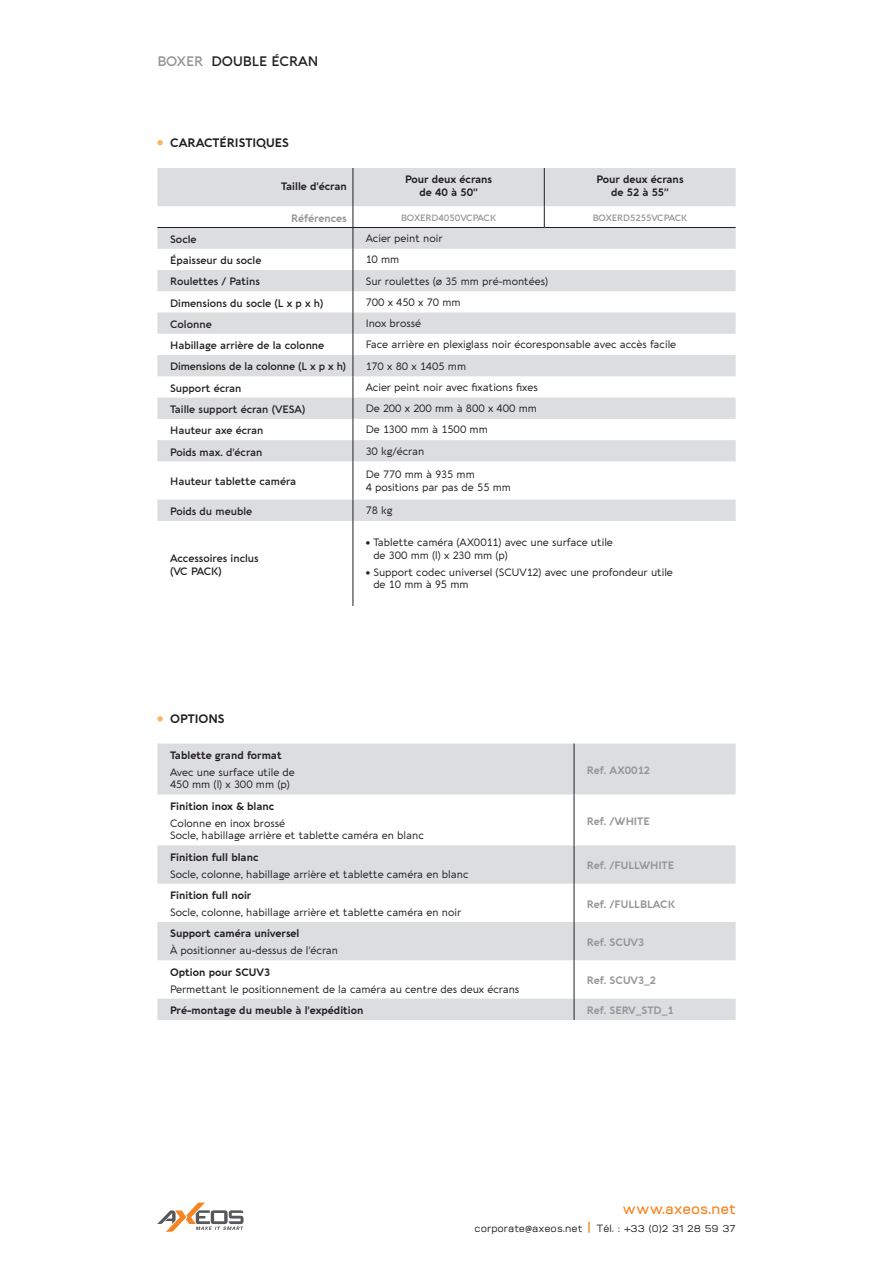
<style>
.page{position:relative;width:893px;height:1263px;background:#fff}
.page>*{position:absolute;margin:0;border:0;box-sizing:border-box;transform-origin:0 0}
.t1{font:600 15px "Vitro";color:#f48522}
.t2{font:600 13.5px "Aquawax Pro";color:#231f20}
.t3{font:700 12px "Aquawax Pro";color:#231f20}
.t4{font:10.5px/12.6px "Aquawax Pro";color:#231f20}
.t5{font:600 10.5px/12.6px "Aquawax Pro";color:#231f20}
.t6{font:700 10.5px/12.6px "Aquawax Pro";color:#231f20;text-align:center}
.t7{font:700 10.5px "Aquawax Pro";color:#939598}
.t8{font:500 10.5px "Vitro";color:#231f20}
.t9{font:600 9px "Aquawax Pro";color:#939598}
.s1{color:#939598}
.s2{font-weight:600;font-size:15px;color:#f48522}
</style>
<div class="page">
<svg style="left:157px;top:1202px;width:87px;height:30px"></svg>
<svg style="left:157px;top:140px;width:6px;height:5px"></svg>
<svg style="left:157px;top:168px;width:579px;height:353px;fill:#dcdddf"></svg>
<hr style="left:353px;top:168px;width:1px;height:38px;background:#231f20">
<svg style="left:353px;top:206px;width:1px;height:255px"></svg>
<hr style="left:353px;top:461px;width:1px;height:39px;background:#231f20">
<svg style="left:353px;top:500px;width:1px;height:21px"></svg>
<hr style="left:353px;top:521px;width:1px;height:85px;background:#231f20">
<hr style="left:157px;top:227px;width:196px;height:1px;background:#231f20">
<hr style="left:353px;top:227px;width:191px;height:1px;background:#231f20">
<hr style="left:544px;top:227px;width:192px;height:1px;background:#231f20">
<hr style="left:544px;top:168px;width:1px;height:38px;background:#231f20">
<svg style="left:544px;top:206px;width:1px;height:21px"></svg>
<svg style="left:157px;top:716px;width:6px;height:6px"></svg>
<svg style="left:157px;top:743px;width:579px;height:277px;fill:#dcdddf"></svg>
<hr style="left:574px;top:743px;width:1px;height:51px;background:#231f20">
<hr style="left:574px;top:794px;width:1px;height:51px;background:#231f20">
<hr style="left:574px;top:845px;width:1px;height:39px;background:#231f20">
<hr style="left:574px;top:884px;width:1px;height:38px;background:#231f20">
<hr style="left:574px;top:922px;width:1px;height:38px;background:#231f20">
<hr style="left:574px;top:960px;width:1px;height:38px;background:#231f20">
<svg style="left:574px;top:998px;width:1px;height:22px"></svg>
<p class="t2" style="left:157px;top:51px;width:163px"><span class="s1">BOXER</span> DOUBLE ÉCRAN</p>
<p class="t3" style="left:170px;top:134px;width:120px">CARACTÉRISTIQUES</p>
<p class="t6" style="left:281px;top:180px;width:67px">Taille d’écran</p>
<p class="t6" style="left:405px;top:173px;width:89px">Pour deux écrans de 40 à 50’’</p>
<p class="t6" style="left:596px;top:173px;width:89px">Pour deux écrans de 52 à 55’’</p>
<p class="t7" style="left:291px;top:210px;width:57px">Références</p>
<p class="t9" style="left:401px;top:211px;width:97px">BOXERD4050VCPACK</p>
<p class="t9" style="left:593px;top:211px;width:96px">BOXERD5255VCPACK</p>
<p class="t5" style="left:170px;top:232px;width:28px">Socle</p>
<p class="t4" style="left:366px;top:231px;width:78px">Acier peint noir</p>
<p class="t5" style="left:170px;top:253px;width:93px">Épaisseur du socle</p>
<p class="t4" style="left:366px;top:253px;width:35px">10 mm</p>
<p class="t5" style="left:170px;top:275px;width:91px">Roulettes / Patins</p>
<p class="t4" style="left:366px;top:274px;width:184px">Sur roulettes (ø 35 mm pré-montées)</p>
<p class="t5" style="left:170px;top:296px;width:155px">Dimensions du socle (L x p x h)</p>
<p class="t4" style="left:366px;top:295px;width:96px">700 x 450 x 70 mm</p>
<p class="t5" style="left:170px;top:317px;width:43px">Colonne</p>
<p class="t4" style="left:366px;top:316px;width:57px">Inox brossé</p>
<p class="t5" style="left:170px;top:339px;width:156px">Habillage arrière de la colonne</p>
<p class="t4" style="left:366px;top:338px;width:312px">Face arrière en plexiglass noir écoresponsable avec accès facile</p>
<p class="t5" style="left:170px;top:360px;width:178px">Dimensions de la colonne (L x p x h)</p>
<p class="t4" style="left:366px;top:359px;width:102px">170 x 80 x 1405 mm</p>
<p class="t5" style="left:170px;top:381px;width:73px">Support écran</p>
<p class="t4" style="left:366px;top:380px;width:174px">Acier peint noir avec fixations fixes</p>
<p class="t5" style="left:170px;top:402px;width:137px">Taille support écran (VESA)</p>
<p class="t4" style="left:366px;top:401px;width:173px">De 200 x 200 mm à 800 x 400 mm</p>
<p class="t5" style="left:170px;top:424px;width:95px">Hauteur axe écran</p>
<p class="t4" style="left:366px;top:423px;width:124px">De 1300 mm à 1500 mm</p>
<p class="t5" style="left:170px;top:445px;width:94px">Poids max. d’écran</p>
<p class="t4" style="left:366px;top:444px;width:60px">30 kg/écran</p>
<p class="t5" style="left:170px;top:475px;width:128px">Hauteur tablette caméra</p>
<p class="t4" style="left:366px;top:467px;width:147px">De 770 mm à 935 mm<br>4 positions par pas de 55 mm</p>
<p class="t5" style="left:170px;top:504px;width:84px">Poids du meuble</p>
<p class="t4" style="left:366px;top:503px;width:28px">78 kg</p>
<p class="t5" style="left:170px;top:551px;width:90px">Accessoires inclus (VC PACK)</p>
<p class="t4" style="left:373px;top:536px;width:241px;text-indent:-8px">• Tablette caméra (AX0011) avec une surface utile de 300 mm (l) x 230 mm (p)</p>
<p class="t4" style="left:373px;top:565px;width:301px;text-indent:-8px">• Support codec universel (SCUV12) avec une profondeur utile de 10 mm à 95 mm</p>
<p class="t3" style="left:170px;top:710px;width:56px">OPTIONS</p>
<p class="t6" style="left:170px;top:748px;width:113px">Tablette grand format</p>
<p class="t4" style="left:170px;top:765px;width:126px">Avec une surface utile de<br>450 mm (l) x 300 mm (p)</p>
<p class="t7" style="left:587px;top:762px;width:64px">Ref. AX0012</p>
<p class="t6" style="left:170px;top:799px;width:106px">Finition inox &amp; blanc</p>
<p class="t4" style="left:170px;top:816px;width:255px">Colonne en inox brossé<br>Socle, habillage arrière et tablette caméra en blanc</p>
<p class="t7" style="left:587px;top:813px;width:64px">Ref. /WHITE</p>
<p class="t6" style="left:170px;top:850px;width:90px">Finition full blanc</p>
<p class="t4" style="left:170px;top:867px;width:300px">Socle, colonne, habillage arrière et tablette caméra en blanc</p>
<p class="t7" style="left:587px;top:858px;width:89px">Ref. /FULLWHITE</p>
<p class="t6" style="left:170px;top:888px;width:83px">Finition full noir</p>
<p class="t4" style="left:170px;top:905px;width:293px">Socle, colonne, habillage arrière et tablette caméra en noir</p>
<p class="t6" style="left:170px;top:927px;width:131px">Support caméra universel</p>
<p class="t4" style="left:170px;top:944px;width:170px">À positionner au-dessus de l’écran</p>
<p class="t6" style="left:170px;top:965px;width:102px">Option pour SCUV3</p>
<p class="t4" style="left:170px;top:982px;width:351px">Permettant le positionnement de la caméra au centre des deux écrans</p>
<p class="t7" style="left:587px;top:896px;width:90px">Ref. /FULLBLACK</p>
<p class="t7" style="left:587px;top:934px;width:59px">Ref. SCUV3</p>
<p class="t7" style="left:587px;top:972px;width:71px">Ref. SCUV3_2</p>
<p class="t6" style="left:170px;top:1003px;width:195px">Pré-montage du meuble à l’expédition</p>
<p class="t7" style="left:587px;top:1002px;width:88px">Ref. SERV_STD_1</p>
<h1 class="t1" style="left:622px;top:1200px;width:115px">www.axeos.net</h1>
<p class="t8" style="left:475px;top:1222px;width:263px">corporate@axeos.net <span class="s2">|</span> Tél. : +33 (0)2 31 28 59 37</p>
</div>
